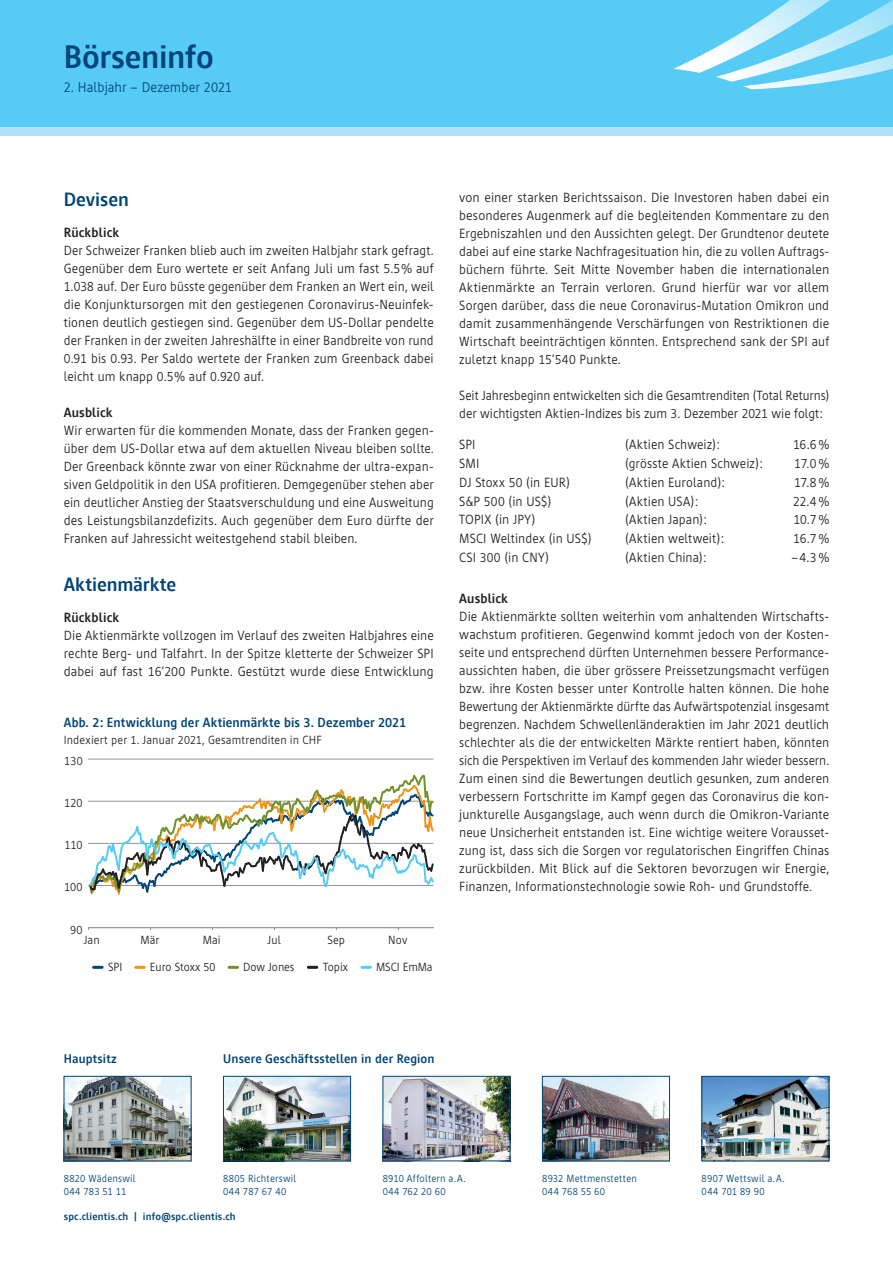
<style>
.page{position:relative;width:893px;height:1263px;background:#fff}
.page>*{position:absolute;margin:0;border:0;box-sizing:border-box;transform-origin:0 0}
.t1{font:700 33px "Cast";letter-spacing:-.005em;color:#004578}
.t2{font:700 19.5px "Cast";color:#004578}
.t3{font:300 14.25px "Cast";letter-spacing:.005em;color:#004578}
.t4{font:300 13.5px/18px "Cast";letter-spacing:.01em;color:#231f20;text-align:justify}
.t5{font:700 13.5px "Cast";letter-spacing:.01em;color:#004578}
.t6{font:700 13.5px "Cast";letter-spacing:.01em;color:#231f20}
.t7{font:700 12.75px "Cast";letter-spacing:.015em;color:#004578}
.t8{font:300 12.15px "Cast";letter-spacing:.02em;color:#231f20}
.t9{font:300 12px "Cast";letter-spacing:.01em;color:#231f20}
.t10{font:300 10.5px/13.5px "Cast";letter-spacing:.02em;color:#004578}
.t11{font:700 10.5px "Cast";letter-spacing:.02em;color:#004578}
</style>
<div class="page">
<div style="left:0;top:0;width:893px;height:128px;background:#56cbf5"></div>
<svg style="left:673px;top:0;width:220px;height:89px"></svg>
<div style="left:0;top:128px;width:893px;height:8px;background:#b2e2f9"></div>
<img style="left:66px;top:1078px;width:123px;height:81px">
<div style="left:64px;top:1076px;width:127px;height:85px;border:1px solid #004578"></div>
<img style="left:225px;top:1078px;width:124px;height:81px">
<div style="left:223px;top:1076px;width:128px;height:85px;border:1px solid #004578"></div>
<img style="left:385px;top:1078px;width:123px;height:81px">
<div style="left:383px;top:1076px;width:127px;height:85px;border:1px solid #004578"></div>
<img style="left:544px;top:1078px;width:124px;height:81px">
<div style="left:542px;top:1076px;width:128px;height:85px;border:1px solid #004578"></div>
<img style="left:704px;top:1078px;width:123px;height:81px">
<div style="left:702px;top:1076px;width:127px;height:85px;border:1px solid #004578"></div>
<hr style="left:88px;top:927px;width:346px;height:1px;background:#939598">
<hr style="left:88px;top:759px;width:345px;height:1px;background:#939598">
<svg style="left:88px;top:775px;width:346px;height:120px"></svg>
<svg style="left:94px;top:966px;width:8px;height:3px"></svg>
<svg style="left:136px;top:966px;width:8px;height:3px"></svg>
<svg style="left:229px;top:966px;width:9px;height:3px"></svg>
<svg style="left:308px;top:966px;width:9px;height:3px"></svg>
<svg style="left:362px;top:966px;width:8px;height:3px"></svg>
<h1 class="t1" style="left:64px;top:38px;width:152px">Börseninfo</h1>
<p class="t3" style="left:64px;top:80px;width:170px">2. Halbjahr – Dezember 2021</p>
<h2 class="t2" style="left:64px;top:188px;width:66px">Devisen</h2>
<p class="t6" style="left:64px;top:225px;width:57px">Rückblick</p>
<p class="t4" style="left:64px;top:241px;width:371px">Der Schweizer Franken blieb auch im zweiten Halbjahr stark gefragt.<br>Gegenüber dem Euro wertete er seit Anfang Juli um fast 5.5% auf 1.038 auf. Der Euro büsste gegenüber dem Franken an Wert ein, weil die Konjunktursorgen mit den gestiegenen Coronavirus-Neuinfek&shy;tionen deutlich gestiegen sind. Gegenüber dem US-Dollar pendelte der Franken in der zweiten Jahreshälfte in einer Bandbreite von rund 0.91 bis 0.93. Per Saldo wertete der Franken zum Greenback dabei leicht um knapp 0.5% auf 0.920 auf.</p>
<p class="t6" style="left:64px;top:405px;width:50px">Ausblick</p>
<p class="t4" style="left:64px;top:421px;width:371px">Wir erwarten für die kommenden Monate, dass der Franken gegen&shy;über dem US-Dollar etwa auf dem aktuellen Niveau bleiben sollte.<br>Der Greenback könnte zwar von einer Rücknahme der ultra-expan&shy;siven Geldpolitik in den USA profitieren. Demgegenüber stehen aber ein deutlicher Anstieg der Staatsverschuldung und eine Ausweitung des Leistungsbilanzdefizits. Auch gegenüber dem Euro dürfte der Franken auf Jahressicht weitestgehend stabil bleiben.</p>
<h2 class="t2" style="left:64px;top:573px;width:114px">Aktienmärkte</h2>
<p class="t6" style="left:64px;top:609px;width:57px">Rückblick</p>
<p class="t4" style="left:64px;top:626px;width:371px">Die Aktienmärkte vollzogen im Verlauf des zweiten Halbjahres eine rechte Berg- und Talfahrt. In der Spitze kletterte der Schweizer SPI dabei auf fast 16’200 Punkte. Gestützt wurde diese Entwicklung</p>
<p class="t5" style="left:64px;top:715px;width:344px">Abb. 2: Entwicklung der Aktienmärkte bis 3. Dezember 2021</p>
<p class="t9" style="left:64px;top:733px;width:259px">Indexiert per 1. Januar 2021, Gesamtrenditen in CHF</p>
<p class="t8" style="left:64px;top:754px;width:20px">130</p>
<p class="t8" style="left:64px;top:796px;width:20px">120</p>
<p class="t8" style="left:65px;top:838px;width:20px">110</p>
<p class="t8" style="left:64px;top:881px;width:20px">100</p>
<p class="t8" style="left:70px;top:923px;width:14px">90</p>
<p class="t9" style="left:84px;top:933px;width:17px">Jan</p>
<p class="t9" style="left:140px;top:933px;width:20px">Mär</p>
<p class="t9" style="left:203px;top:933px;width:19px">Mai</p>
<p class="t9" style="left:267px;top:933px;width:15px">Jul</p>
<p class="t9" style="left:327px;top:933px;width:19px">Sep</p>
<p class="t9" style="left:388px;top:933px;width:21px">Nov</p>
<p class="t9" style="left:108px;top:960px;width:16px">SPI</p>
<p class="t9" style="left:150px;top:960px;width:67px">Euro Stoxx 50</p>
<p class="t9" style="left:243px;top:960px;width:53px">Dow Jones</p>
<p class="t9" style="left:323px;top:960px;width:26px">Topix</p>
<p class="t9" style="left:376px;top:960px;width:58px">MSCI EmMa</p>
<p class="t4" style="left:459px;top:188px;width:371px">von einer starken Berichtssaison. Die Investoren haben dabei ein besonderes Augenmerk auf die begleitenden Kommentare zu den Ergebniszahlen und den Aussichten gelegt. Der Grundtenor deutete dabei auf eine starke Nachfragesituation hin, die zu vollen Auftrags&shy;büchern führte. Seit Mitte November haben die internationalen Aktienmärkte an Terrain verloren. Grund hierfür war vor allem Sorgen darüber, dass die neue Coronavirus-Mutation Omikron und damit zusammenhängende Verschärfungen von Restriktionen die Wirtschaft beeinträchtigen könnten. Entsprechend sank der SPI auf zuletzt knapp 15’540 Punkte.</p>
<p class="t4" style="left:459px;top:386px;width:371px">Seit Jahresbeginn entwickelten sich die Gesamtrenditen (Total Returns) der wichtigsten Aktien-Indizes bis zum 3. Dezember 2021 wie folgt:</p>
<p class="t4" style="left:459px;top:435px;width:18px">SPI</p>
<p class="t4" style="left:625px;top:435px;width:96px">(Aktien Schweiz):</p>
<p class="t4" style="left:793px;top:435px;width:38px">16.6 %</p>
<p class="t4" style="left:459px;top:454px;width:22px">SMI</p>
<p class="t4" style="left:625px;top:454px;width:139px">(grösste Aktien Schweiz):</p>
<p class="t4" style="left:794px;top:454px;width:36px">17.0 %</p>
<p class="t4" style="left:459px;top:473px;width:112px">DJ Stoxx 50 (in EUR)</p>
<p class="t4" style="left:625px;top:473px;width:101px">(Aktien Euroland):</p>
<p class="t4" style="left:794px;top:473px;width:37px">17.8 %</p>
<p class="t4" style="left:459px;top:492px;width:94px">S&amp;P 500 (in US$)</p>
<p class="t4" style="left:625px;top:492px;width:75px">(Aktien USA):</p>
<p class="t4" style="left:793px;top:492px;width:38px">22.4 %</p>
<p class="t4" style="left:459px;top:511px;width:78px">TOPIX (in JPY)</p>
<p class="t4" style="left:625px;top:511px;width:83px">(Aktien Japan):</p>
<p class="t4" style="left:793px;top:511px;width:37px">10.7 %</p>
<p class="t4" style="left:459px;top:530px;width:134px">MSCI Weltindex (in US$)</p>
<p class="t4" style="left:625px;top:530px;width:100px">(Aktien weltweit):</p>
<p class="t4" style="left:793px;top:530px;width:37px">16.7 %</p>
<p class="t4" style="left:459px;top:548px;width:91px">CSI 300 (in CNY)</p>
<p class="t4" style="left:625px;top:548px;width:83px">(Aktien China):</p>
<p class="t4" style="left:791px;top:548px;width:39px">–4.3%</p>
<p class="t6" style="left:459px;top:590px;width:50px">Ausblick</p>
<p class="t4" style="left:459px;top:607px;width:371px">Die Aktienmärkte sollten weiterhin vom anhaltenden Wirtschafts&shy;wachstum profitieren. Gegenwind kommt jedoch von der Kosten&shy;seite und entsprechend dürften Unternehmen bessere Performance&shy;aussichten haben, die über grössere Preissetzungsmacht verfügen bzw. ihre Kosten besser unter Kontrolle halten können. Die hohe Bewertung der Aktienmärkte dürfte das Aufwärtspotenzial insgesamt begrenzen. Nachdem Schwellenländeraktien im Jahr 2021 deutlich schlechter als die der entwickelten Märkte rentiert haben, könnten sich die Perspektiven im Verlauf des kommenden Jahr wieder bessern.<br>Zum einen sind die Bewertungen deutlich gesunken, zum anderen verbessern Fortschritte im Kampf gegen das Coronavirus die kon&shy;junkturelle Ausgangslage, auch wenn durch die Omikron-Variante neue Unsicherheit entstanden ist. Eine wichtige weitere Vorausset&shy;zung ist, dass sich die Sorgen vor regulatorischen Eingriffen Chinas zurückbilden. Mit Blick auf die Sektoren bevorzugen wir Energie, Finanzen, Informationstechnologie sowie Roh- und Grundstoffe.</p>
<p class="t7" style="left:64px;top:1052px;width:55px">Hauptsitz</p>
<p class="t7" style="left:223px;top:1052px;width:213px">Unsere Geschäftsstellen in der Region</p>
<p class="t10" style="left:64px;top:1171px;width:73px">8820 Wädenswil<br>044 783 51 11</p>
<p class="t10" style="left:223px;top:1171px;width:75px">8805 Richterswil<br>044 787 67 40</p>
<p class="t10" style="left:383px;top:1171px;width:85px">8910 Affoltern a.A.<br>044 762 20 60</p>
<p class="t10" style="left:542px;top:1171px;width:96px">8932 Mettmenstetten<br>044 768 55 60</p>
<p class="t10" style="left:702px;top:1171px;width:84px">8907 Wettswil a.A.<br>044 701 89 90</p>
<p class="t11" style="left:64px;top:1211px;width:173px">spc.clientis.ch | info@spc.clientis.ch</p>
</div>
